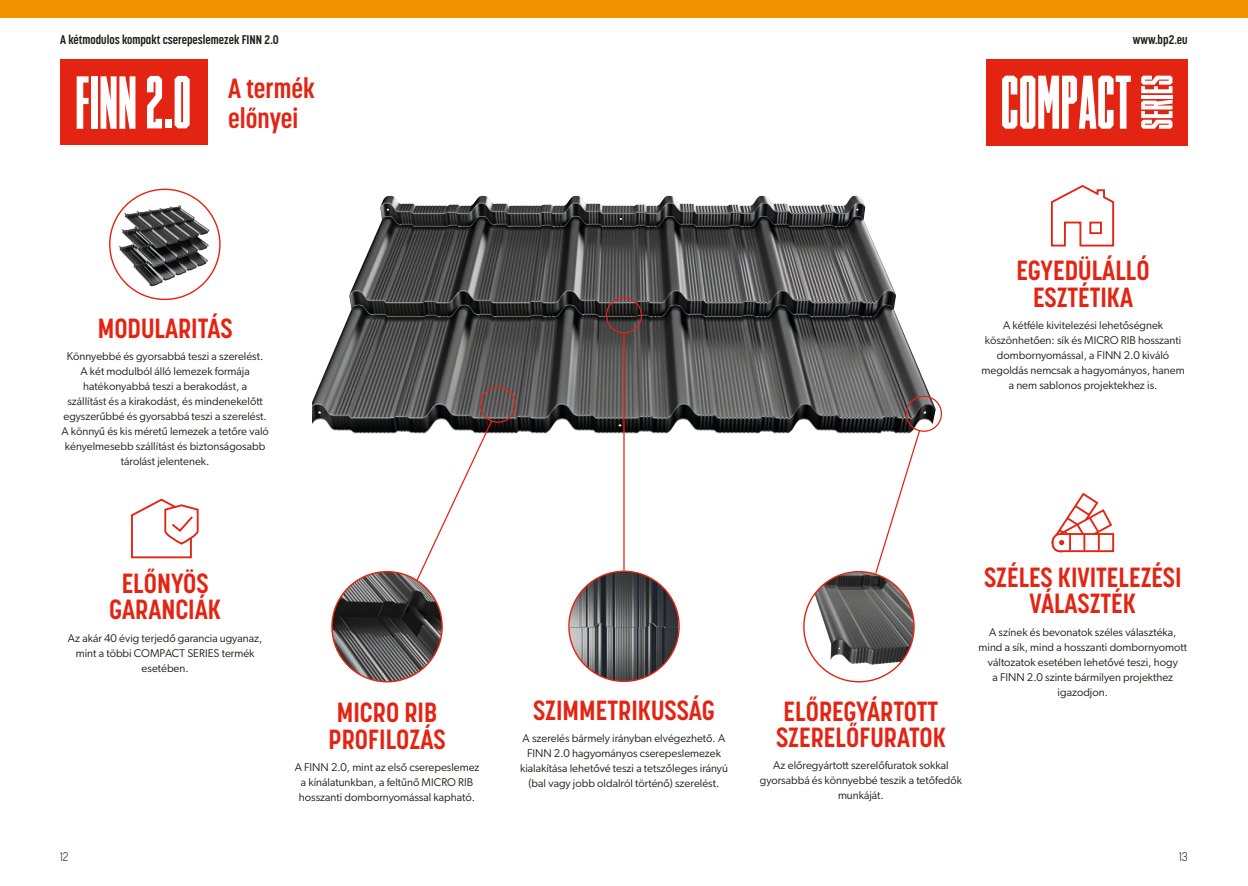
<style>
.page{position:relative;width:1248px;height:886px;background:#fff}
.page>*{position:absolute;margin:0;border:0;box-sizing:border-box;transform-origin:0 0}
.Styl_akapitowy_1{font:700 27.5px/26.2px "Korolev Condensed";color:#e42413;text-align:center}
.TYTUŁ{font:700 27.5px/30px "Korolev Condensed";color:#e42413}
.t1{font:700 12.5px "Korolev Condensed";color:#1d1d1b}
.t2{font:300 12.5px "Korolev Condensed";color:#1d1d1b}
.BASIC{font:11.25px/15px "Gibson";color:#1d1d1b;text-align:center}
</style>
<div class="page">
<div style="left:0;top:0;width:1247px;height:18px;background:#f39200"></div>
<img style="left:312px;top:195px;width:623px;height:291px">
<div style="left:606px;top:297px;width:36px;height:36px;border:1px solid #e42413;border-radius:50%"></div>
<div style="left:480px;top:387px;width:36px;height:36px;border:1px solid #e42413;border-radius:50%"></div>
<div style="left:905px;top:396px;width:36px;height:36px;border:1px solid #e42413;border-radius:50%"></div>
<img style="left:803px;top:572px;width:110px;height:110px;border-radius:55px">
<img style="left:332px;top:572px;width:110px;height:110px;border-radius:55px">
<img style="left:110px;top:191px;width:110px;height:106px">
<svg style="left:1050px;top:185px;width:64px;height:62px"></svg>
<img style="left:569px;top:572px;width:109px;height:109px">
<svg style="left:131px;top:498px;width:68px;height:61px"></svg>
<svg style="left:1051px;top:492px;width:63px;height:61px"></svg>
<div style="left:60px;top:59px;width:147px;height:86px;background:#e42413"></div>
<svg style="left:77px;top:76px;width:12px;height:53px"></svg>
<div style="left:91px;top:76px;width:7px;height:53px;background:#fff"></div>
<svg style="left:100px;top:76px;width:35px;height:53px"></svg>
<svg style="left:147px;top:76px;width:15px;height:52px"></svg>
<div style="left:165px;top:119px;width:7px;height:9px;background:#fff"></div>
<svg style="left:174px;top:76px;width:16px;height:52px"></svg>
<div style="left:986px;top:59px;width:201px;height:86px;background:#e42413"></div>
<svg style="left:1002px;top:76px;width:128px;height:53px"></svg>
<svg style="left:1141px;top:100px;width:31px;height:29px"></svg>
<hr style="left:1141px;top:95px;width:31px;height:4px;background:#fff">
<svg style="left:1141px;top:76px;width:31px;height:17px"></svg>
<svg style="left:415px;top:419px;width:78px;height:163px"></svg>
<hr style="left:623px;top:333px;width:1px;height:238px;background:#e42413">
<svg style="left:874px;top:429px;width:47px;height:146px"></svg>
<p class="t1" style="left:60px;top:32px;width:220px">A kétmodulos kompakt cserepeslemezek FINN 2.0</p>
<p class="t1" style="left:1132px;top:32px;width:56px">www.bp2.eu</p>
<p class="TYTUŁ" style="left:228px;top:74px;width:88px">A termék előnyei</p>
<p class="Styl_akapitowy_1" style="left:98px;top:315px;width:136px">MODULARITÁS</p>
<p class="BASIC" style="left:61px;top:349px;width:209px">Könnyebbé és gyorsabbá teszi a szerelést.<br>A két modulból álló lemezek formája hatékonyabbá teszi a berakodást, a<br>szállítást és a kirakodást, és mindenekelőtt egyszerűbbé és gyorsabbá teszi a szerelést.<br>A könnyű és kis méretű lemezek a tetőre való kényelmesebb szállítást és biztonságosabb tárolást jelentenek.</p>
<p class="Styl_akapitowy_1" style="left:109px;top:570px;width:113px">ELŐNYÖS<br>GARANCIÁK</p>
<p class="BASIC" style="left:68px;top:630px;width:196px">Az akár 40 évig terjedő garancia ugyanaz, mint a többi COMPACT SERIES termék esetében.</p>
<p class="Styl_akapitowy_1" style="left:328px;top:699px;width:118px">MICRO RIB<br>PROFILOZÁS</p>
<p class="BASIC" style="left:295px;top:759px;width:186px">A FINN 2.0, mint az első cserepeslemez a kínálatunkban, a feltűnő MICRO RIB hosszanti dombornyomással kapható.</p>
<p class="Styl_akapitowy_1" style="left:1016px;top:258px;width:135px">EGYEDÜLÁLLÓ<br>ESZTÉTIKA</p>
<p class="BASIC" style="left:981px;top:317px;width:204px">A kétféle kivitelezési lehetőségnek köszönhetően: sík és MICRO RIB hosszanti dombornyomással, a FINN 2.0 kiváló megoldás nemcsak a hagyományos, hanem a nem sablonos projektekhez is.</p>
<p class="Styl_akapitowy_1" style="left:533px;top:697px;width:183px">SZIMMETRIKUSSÁG</p>
<p class="BASIC" style="left:520px;top:731px;width:209px">A szerelés bármely irányban elvégezhető. A FINN 2.0 hagyományos cserepeslemezek kialakítása lehetővé teszi a tetszőleges irányú (bal vagy jobb oldalról történő) szerelést.</p>
<p class="Styl_akapitowy_1" style="left:776px;top:698px;width:171px;text-align:left">ELŐREGYÁRTOTT<br>SZERELŐFURATOK</p>
<p class="BASIC" style="left:759px;top:757px;width:204px">Az előregyártott szerelőfuratok sokkal gyorsabbá és könnyebbé teszik a tetőfedők munkáját.</p>
<p class="Styl_akapitowy_1" style="left:983px;top:564px;width:199px">SZÉLES KIVITELEZÉSI<br>VÁLASZTÉK</p>
<p class="BASIC" style="left:978px;top:624px;width:210px">A színek és bevonatok széles választéka, mind a sík, mind a hosszanti dombornyomott változatok esetében lehetővé teszi, hogy<br>a FINN 2.0 szinte bármilyen projekthez igazodjon.</p>
<p class="t2" style="left:60px;top:849px;width:10px">12</p>
<p class="t2" style="left:1178px;top:849px;width:10px">13</p>
</div>
